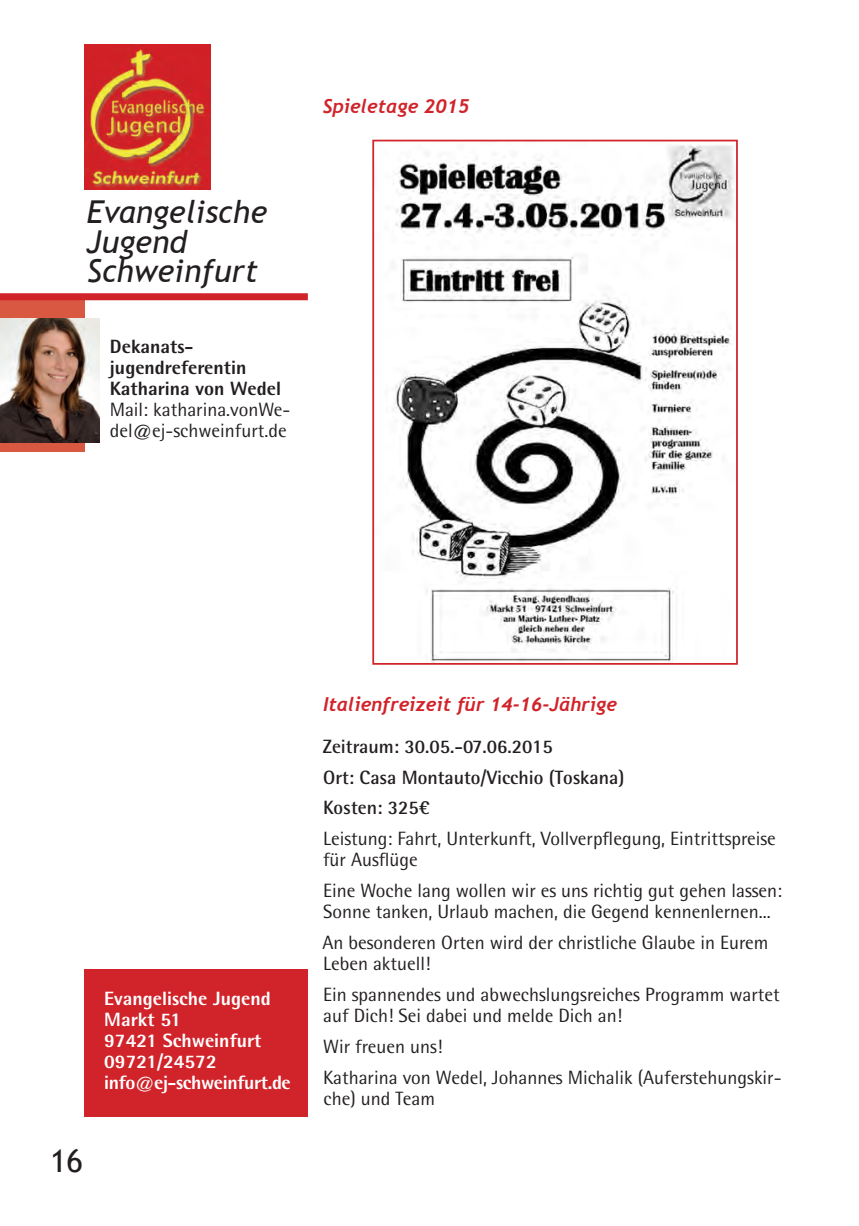
<style>
.page{position:relative;width:859px;height:1226px;background:#fff}
.page>*{position:absolute;margin:0;border:0;box-sizing:border-box;transform-origin:0 0}
.t1{font:italic 31.5px/29.8px "Trebuchet MS";color:#231f20}
.t2{font:31.5px "Trebuchet MS";color:#231f20}
.Paragraph_Style_1{font:19.25px/21px "Rotis Semi Sans Std";color:#231f20}
.Paragraph_Style_1-2{font:700 19.25px "Rotis Semi Sans Std";color:#231f20}
.Infos2{font:800 19.25px "Rotis Semi Sans Std";color:#fff}
.Paragraph_Style_1-3{font:italic 700 19.25px "Trebuchet";color:#d1232a}
.Infos2-2{font:800 19.25px/21px "Rotis Semi Sans Std";color:#231f20}
.Infos2-3{font:800 19.25px "Rotis Semi Sans Std";letter-spacing:-.02em;color:#fff}
</style>
<div class="page">
<div style="left:0;top:296px;width:84px;height:155px;background:#d95842"></div>
<img style="left:84px;top:45px;width:126px;height:145px">
<div style="left:0;top:293px;width:308px;height:7px;background:#d1232a"></div>
<div style="left:84px;top:969px;width:224px;height:148px;background:#d1232a"></div>
<img style="left:0;top:319px;width:99px;height:124px">
<img style="left:393px;top:145px;width:341px;height:516px">
<div style="left:372px;top:140px;width:365px;height:524px;border:2px solid #d1232a"></div>
<p class="t1" style="left:87px;top:197px;width:182px">Evangelische<br>Jugend</p>
<p class="t1" style="left:87px;top:256px;width:172px">Schweinfurt</p>
<p class="Infos2-2" style="left:110px;top:336px;width:138px">Dekanats&shy;jugendreferentin</p>
<p class="Infos2-2" style="left:110px;top:378px;width:172px">Katharina von Wedel</p>
<p class="Paragraph_Style_1" style="left:110px;top:399px;width:182px">Mail: katharina.vonWe&shy;del@ej-schweinfurt.de</p>
<p class="Paragraph_Style_1-3" style="left:322px;top:95px;width:148px">Spieletage 2015</p>
<h1 class="t2" style="left:50px;top:1142px;width:35px">16</h1>
<p class="Infos2" style="left:104px;top:986px;width:168px">Evangelische Jugend</p>
<p class="Infos2" style="left:104px;top:1007px;width:78px">Markt 51</p>
<p class="Infos2" style="left:104px;top:1028px;width:159px">97421 Schweinfurt</p>
<p class="Infos2" style="left:104px;top:1049px;width:114px">09721/24572</p>
<p class="Infos2-3" style="left:104px;top:1070px;width:188px">info@ej-schweinfurt.de</p>
<p class="Paragraph_Style_1-3" style="left:323px;top:692px;width:295px">Italienfreizeit für 14-16-Jährige</p>
<p class="Paragraph_Style_1-2" style="left:322px;top:734px;width:231px">Zeitraum: 30.05.-07.06.2015</p>
<p class="Paragraph_Style_1-2" style="left:323px;top:765px;width:303px">Ort: Casa Montauto/Vicchio (Toskana)</p>
<p class="Paragraph_Style_1-2" style="left:323px;top:796px;width:108px">Kosten: 325€</p>
<p class="Paragraph_Style_1" style="left:323px;top:828px;width:454px">Leistung: Fahrt, Unterkunft, Vollverpflegung, Eintrittspreise für Ausflüge</p>
<p class="Paragraph_Style_1" style="left:323px;top:880px;width:460px">Eine Woche lang wollen wir es uns richtig gut gehen lassen:<br>Sonne tanken, Urlaub machen, die Gegend kennenlernen...</p>
<p class="Paragraph_Style_1" style="left:322px;top:932px;width:447px">An besonderen Orten wird der christliche Glaube in Eurem<br>Leben aktuell!</p>
<p class="Paragraph_Style_1" style="left:323px;top:983px;width:458px">Ein spannendes und abwechslungsreiches Programm wartet auf Dich! Sei dabei und melde Dich an!</p>
<p class="Paragraph_Style_1" style="left:323px;top:1035px;width:121px">Wir freuen uns!</p>
<p class="Paragraph_Style_1" style="left:323px;top:1066px;width:459px">Katharina von Wedel, Johannes Michalik (Auferstehungskir&shy;che) und Team</p>
</div>
